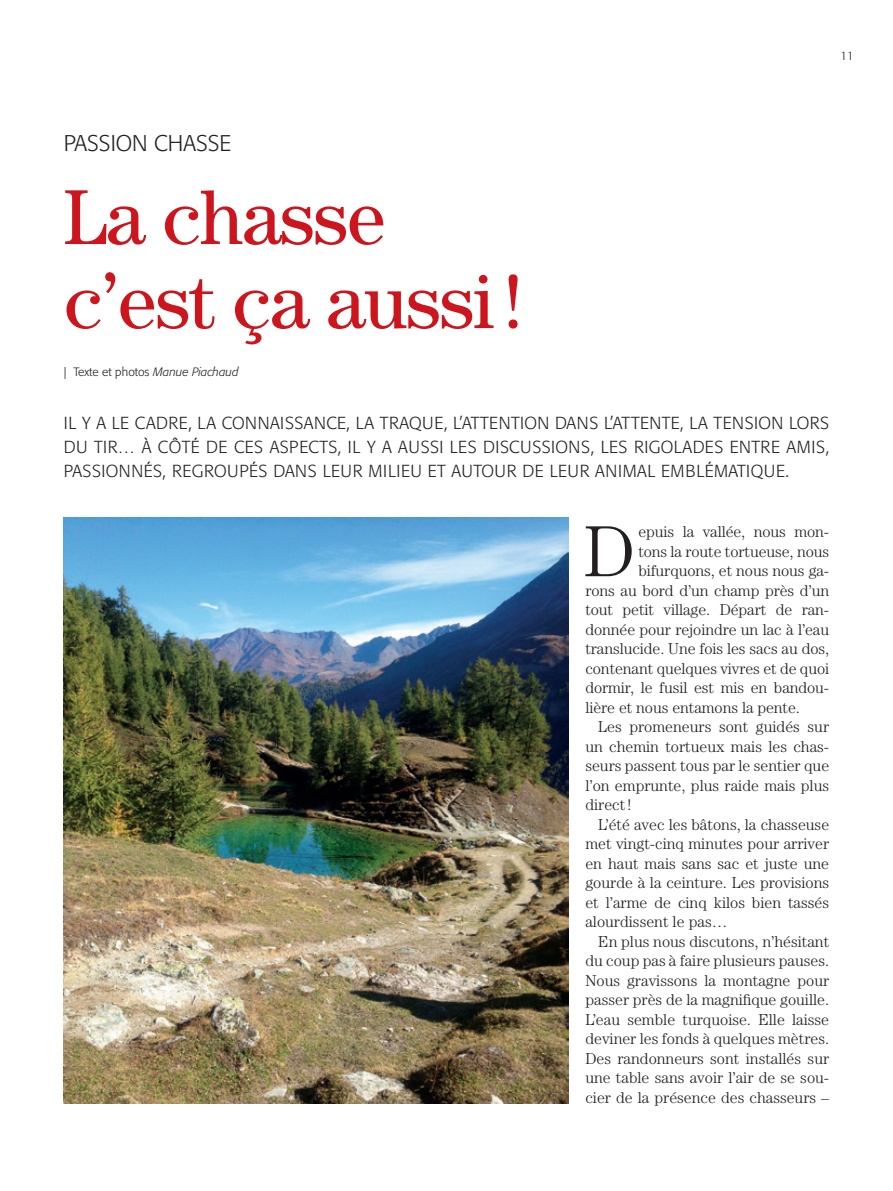
<style>
.page{position:relative;width:893px;height:1191px;background:#fff}
.page>*{position:absolute;margin:0;border:0;box-sizing:border-box;transform-origin:0 0}
.t1{font:78px/84px "Century Std";letter-spacing:-.015em;color:#cd151d}
.t2{font:300 72.45px "Century Std";color:#231f20}
.t3{font:300 22.5px "Formata";color:#231f20}
.t4{font:300 17.25px/24px "Formata";letter-spacing:.025em;color:#231f20;text-align:justify}
.t5{font:300 15.75px "Century Std";color:#231f20}
.t6{font:300 12px "Formata";color:#231f20}
.s1{font-style:italic}
</style>
<div class="page">
<img style="left:64px;top:518px;width:504px;height:585px">
<p class="t6" style="left:840px;top:49px;width:15px">11</p>
<h3 class="t3" style="left:64px;top:130px;width:169px">PASSION CHASSE</h3>
<h1 class="t1" style="left:64px;top:174px;width:462px">La chasse c’est ça aussi!</h1>
<p class="t6" style="left:64px;top:365px;width:176px">| Texte et photos <span class="s1">Manue Piachaud</span></p>
<p class="t4" style="left:64px;top:411px;width:767px">IL Y A LE CADRE, LA CONNAISSANCE, LA TRAQUE, L’ATTENTION DANS L’ATTENTE, LA TENSION LORS DU TIR… À CÔTÉ DE CES ASPECTS, IL Y A AUSSI LES DISCUSSIONS, LES RIGOLADES ENTRE AMIS, PASSIONNÉS, REGROUPÉS DANS LEUR MILIEU ET AUTOUR DE LEUR ANIMAL EMBLÉMATIQUE.</p>
<h2 class="t2" style="left:584px;top:510px;width:52px">D</h2>
<p class="t5" style="left:638px;top:523px;width:192px">epuis la vallée, nous mon-</p>
<p class="t5" style="left:638px;top:542px;width:192px">tons la route tortueuse, nous</p>
<p class="t5" style="left:638px;top:562px;width:192px">bifurquons, et nous nous ga-</p>
<p class="t5" style="left:585px;top:581px;width:245px">rons au bord d’un champ près d’un</p>
<p class="t5" style="left:585px;top:601px;width:245px">tout petit village. Départ de ran-</p>
<p class="t5" style="left:585px;top:620px;width:245px">donnée pour rejoindre un lac à l’eau</p>
<p class="t5" style="left:585px;top:640px;width:245px">translucide. Une fois les sacs au dos,</p>
<p class="t5" style="left:585px;top:659px;width:245px">contenant quelques vivres et de quoi</p>
<p class="t5" style="left:585px;top:679px;width:245px">dormir, le fusil est mis en bandou-</p>
<p class="t5" style="left:585px;top:698px;width:216px">lière et nous entamons la pente.</p>
<p class="t5" style="left:598px;top:718px;width:233px">Les promeneurs sont guidés sur</p>
<p class="t5" style="left:585px;top:737px;width:245px">un chemin tortueux mais les chas-</p>
<p class="t5" style="left:585px;top:757px;width:245px">seurs passent tous par le sentier que</p>
<p class="t5" style="left:585px;top:776px;width:245px">l’on emprunte, plus raide mais plus</p>
<p class="t5" style="left:585px;top:796px;width:47px">direct!</p>
<p class="t5" style="left:598px;top:815px;width:233px">L’été avec les bâtons, la chasseuse</p>
<p class="t5" style="left:585px;top:835px;width:245px">met vingt-cinq minutes pour arriver</p>
<p class="t5" style="left:585px;top:854px;width:245px">en haut mais sans sac et juste une</p>
<p class="t5" style="left:585px;top:874px;width:245px">gourde à la ceinture. Les provisions</p>
<p class="t5" style="left:585px;top:893px;width:245px">et l’arme de cinq kilos bien tassés</p>
<p class="t5" style="left:585px;top:913px;width:144px">alourdissent le pas…</p>
<p class="t5" style="left:598px;top:932px;width:233px">En plus nous discutons, n’hésitant</p>
<p class="t5" style="left:585px;top:952px;width:245px">du coup pas à faire plusieurs pauses.</p>
<p class="t5" style="left:585px;top:971px;width:245px">Nous gravissons la montagne pour</p>
<p class="t5" style="left:585px;top:991px;width:245px">passer près de la magnifique gouille.</p>
<p class="t5" style="left:585px;top:1010px;width:245px">L’eau semble turquoise. Elle laisse</p>
<p class="t5" style="left:585px;top:1030px;width:245px">deviner les fonds à quelques mètres.</p>
<p class="t5" style="left:585px;top:1049px;width:245px">Des randonneurs sont installés sur</p>
<p class="t5" style="left:585px;top:1069px;width:245px">une table sans avoir l’air de se sou-</p>
<p class="t5" style="left:585px;top:1088px;width:245px">cier de la présence des chasseurs –</p>
</div>
